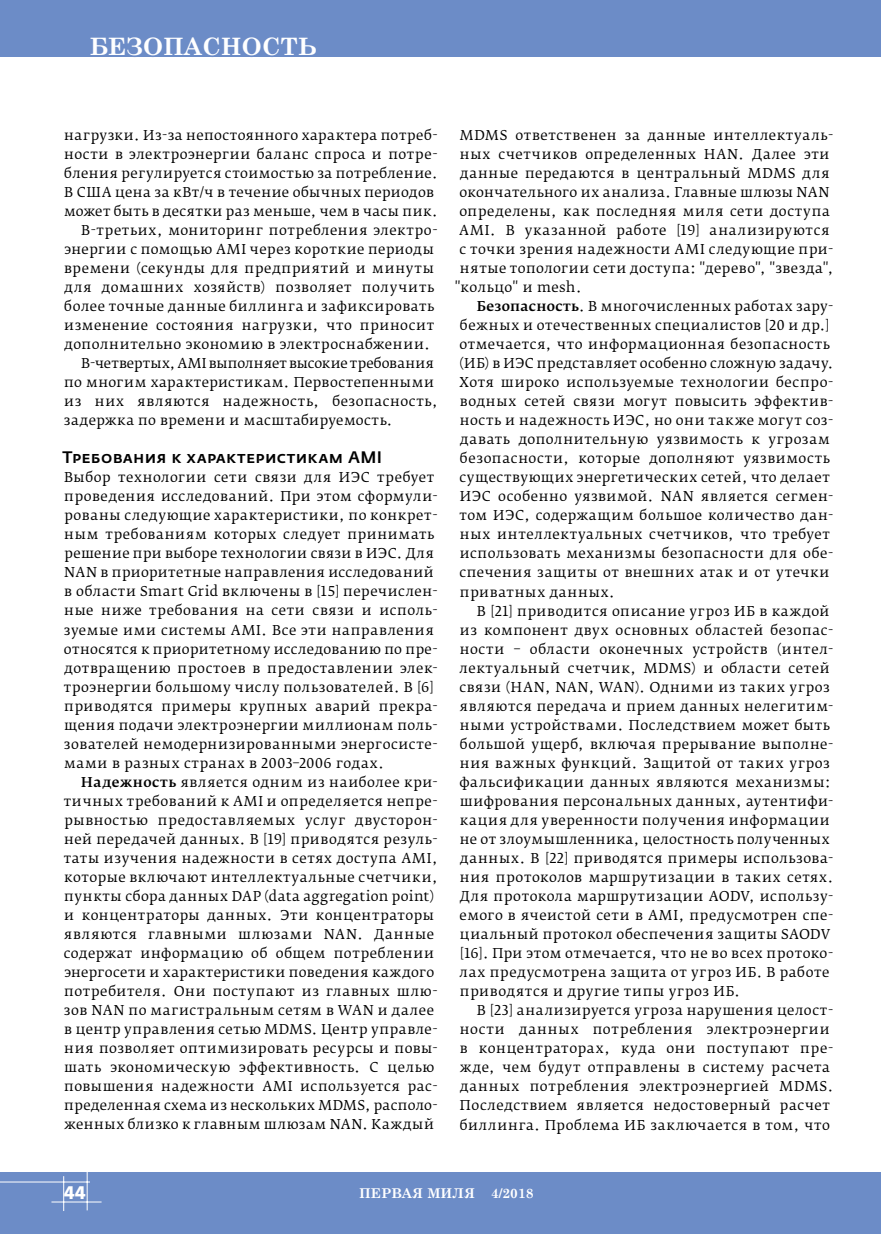
<style>
.page{position:relative;width:881px;height:1234px;background:#fff}
.page>*{position:absolute;margin:0;border:0;box-sizing:border-box;transform-origin:0 0}
.t1{font:700 24px "Century Schoolbook";color:#fff}
.t2{font:700 18px "Fedra Sans Pro";color:#fff}
.t3{font:500 16.5px "Fedra Sans Pro";letter-spacing:.02em;color:#000}
.t4{font:13.5px/19px "Fedra Serif B Pro";letter-spacing:.04em;color:#000}
.t5{font:13.5px "Fedra Serif B Pro";letter-spacing:.005em;color:#000}
.t6{font:700 13.5px "Century Schoolbook";color:#fff}
.s1{font-weight:500}
</style>
<div class="page">
<div style="left:0;top:0;width:880px;height:57px;background:#6c8cc7"></div>
<div style="left:0;top:1172px;width:880px;height:61px;background:#6c8cc7"></div>
<hr style="left:51px;top:1201px;width:50px;height:1px;background:#fff">
<hr style="left:87px;top:1171px;width:1px;height:39px;background:#fff">
<hr style="left:63px;top:1175px;width:1px;height:35px;background:#fff">
<hr style="left:0;top:1181px;width:90px;height:1px;background:#fff">
<h1 class="t1" style="left:89px;top:28px;width:229px">Безопасность</h1>
<p class="t4" style="left:64px;top:125px;width:374px">нагрузки. Из-за непостоянного характера потреб-</p>
<p class="t4" style="left:64px;top:144px;width:374px">ности в электроэнергии баланс спроса и потре-</p>
<p class="t4" style="left:64px;top:163px;width:375px">бления регулируется стоимостью за потребление.</p>
<p class="t4" style="left:64px;top:182px;width:371px">В США цена за кВт/ч в течение обычных периодов</p>
<p class="t4" style="left:64px;top:201px;width:375px">может быть в десятки раз меньше, чем в часы пик.</p>
<p class="t4" style="left:81px;top:220px;width:357px">В-третьих, мониторинг потребления электро-</p>
<p class="t4" style="left:64px;top:239px;width:371px">энергии с помощью AMI через короткие периоды</p>
<p class="t4" style="left:64px;top:258px;width:371px">времени (секунды для предприятий и минуты</p>
<p class="t4" style="left:65px;top:277px;width:371px">для домашних хозяйств) позволяет получить</p>
<p class="t4" style="left:64px;top:296px;width:371px">более точные данные биллинга и зафиксировать</p>
<p class="t4" style="left:64px;top:315px;width:371px">изменение состояния нагрузки, что приносит</p>
<p class="t4" style="left:65px;top:334px;width:367px">дополнительно экономию в электроснабжении.</p>
<p class="t5" style="left:81px;top:355px;width:354px">В-четвертых, AMI выполняет высокие требования</p>
<p class="t4" style="left:64px;top:373px;width:371px">по многим характеристикам. Первостепенными</p>
<p class="t4" style="left:64px;top:392px;width:375px">из них являются надежность, безопасность,</p>
<p class="t4" style="left:64px;top:411px;width:330px">задержка по времени и масштабируемость.</p>
<p class="t3" style="left:63px;top:447px;width:321px">Требования к характеристикам AMI</p>
<p class="t4" style="left:64px;top:468px;width:375px">Выбор технологии сети связи для ИЭС требует проведения исследований. При этом сформули&shy;рованы следующие характеристики, по конкрет&shy;ным требованиям которых следует принимать решение при выборе технологии связи в ИЭС. Для NAN в приоритетные направления исследований в области Smart Grid включены в [15] перечислен&shy;ные ниже требования на сети связи и исполь&shy;зуемые ими системы AMI. Все эти направления относятся к приоритетному исследованию по пре&shy;дотвращению простоев в предоставлении элек&shy;троэнергии большому числу пользователей. В [6] приводятся примеры крупных аварий прекра&shy;щения подачи электроэнергии миллионам поль&shy;зователей немодернизированными энергосисте&shy;мами в разных странах в 2003–2006 годах.</p>
<p class="t4" style="left:64px;top:772px;width:375px;text-indent:18px"><span class="s1">Надежность</span> является одним из наиболее кри&shy;тичных требований к AMI и определяется непре&shy;рывностью предоставляемых услуг двусторон&shy;ней передачей данных. В [19] приводятся резуль&shy;таты изучения надежности в сетях доступа AMI, которые включают интеллектуальные счетчики, пункты сбора данных DAP (data aggregation point) и концентраторы данных. Эти концентраторы являются главными шлюзами NAN. Данные содержат информацию об общем потреблении энергосети и характеристики поведения каждого потребителя. Они поступают из главных шлю&shy;зов NAN по магистральным сетям в WAN и далее в центр управления сетью MDMS. Центр управле&shy;ния позволяет оптимизировать ресурсы и повы&shy;шать экономическую эффективность. С целью повышения надежности AMI используется рас&shy;пределенная схема из нескольких MDMS, располо&shy;женных близко к главным шлюзам NAN. Каждый</p>
<p class="t4" style="left:459px;top:125px;width:375px">MDMS ответственен за данные интеллектуаль-</p>
<p class="t4" style="left:459px;top:144px;width:371px">ных счетчиков определенных HAN. Далее эти</p>
<p class="t4" style="left:460px;top:163px;width:371px">данные передаются в центральный MDMS для</p>
<p class="t4" style="left:459px;top:182px;width:371px">окончательного их анализа. Главные шлюзы NAN</p>
<p class="t4" style="left:459px;top:201px;width:372px">определены, как последняя миля сети доступа</p>
<p class="t4" style="left:459px;top:220px;width:371px">AMI. В указанной работе [19] анализируются</p>
<p class="t4" style="left:459px;top:239px;width:375px">с точки зрения надежности AMI следующие при-</p>
<p class="t4" style="left:459px;top:258px;width:375px">нятые топологии сети доступа: "дерево", "звезда",</p>
<p class="t4" style="left:454px;top:277px;width:128px">"кольцо" и mesh.</p>
<p class="t4" style="left:476px;top:296px;width:358px"><span class="s1">Безопасность</span>. В многочисленных работах зару-</p>
<p class="t4" style="left:460px;top:316px;width:371px">бежных и отечественных специалистов [20 и др.]</p>
<p class="t4" style="left:459px;top:335px;width:372px">отмечается, что информационная безопасность</p>
<p class="t4" style="left:459px;top:354px;width:375px">(ИБ) в ИЭС представляет особенно сложную задачу.</p>
<p class="t4" style="left:459px;top:373px;width:375px">Хотя широко используемые технологии беспро-</p>
<p class="t4" style="left:459px;top:392px;width:374px">водных сетей связи могут повысить эффектив-</p>
<p class="t4" style="left:459px;top:411px;width:374px">ность и надежность ИЭС, но они также могут соз-</p>
<p class="t4" style="left:460px;top:430px;width:371px">давать дополнительную уязвимость к угрозам</p>
<p class="t4" style="left:460px;top:449px;width:371px">безопасности, которые дополняют уязвимость</p>
<p class="t4" style="left:459px;top:468px;width:372px">существующих энергетических сетей, что делает</p>
<p class="t4" style="left:459px;top:487px;width:375px">ИЭС особенно уязвимой. NAN является сегмен-</p>
<p class="t4" style="left:459px;top:506px;width:375px">том ИЭС, содержащим большое количество дан-</p>
<p class="t4" style="left:459px;top:525px;width:371px">ных интеллектуальных счетчиков, что требует</p>
<p class="t4" style="left:459px;top:544px;width:374px">использовать механизмы безопасности для обе-</p>
<p class="t4" style="left:459px;top:563px;width:371px">спечения защиты от внешних атак и от утечки</p>
<p class="t4" style="left:459px;top:582px;width:156px">приватных данных.</p>
<p class="t4" style="left:476px;top:601px;width:354px">В [21] приводится описание угроз ИБ в каждой</p>
<p class="t4" style="left:459px;top:620px;width:374px">из компонент двух основных областей безопас-</p>
<p class="t4" style="left:459px;top:639px;width:374px">ности – области оконечных устройств (интел-</p>
<p class="t4" style="left:459px;top:658px;width:371px">лектуальный счетчик, MDMS) и области сетей</p>
<p class="t4" style="left:459px;top:677px;width:372px">связи (HAN, NAN, WAN). Одними из таких угроз</p>
<p class="t4" style="left:459px;top:696px;width:374px">являются передача и прием данных нелегитим-</p>
<p class="t4" style="left:459px;top:715px;width:371px">ными устройствами. Последствием может быть</p>
<p class="t4" style="left:460px;top:734px;width:374px">большой ущерб, включая прерывание выполне-</p>
<p class="t4" style="left:459px;top:753px;width:371px">ния важных функций. Защитой от таких угроз</p>
<p class="t4" style="left:459px;top:772px;width:372px">фальсификации данных являются механизмы:</p>
<p class="t4" style="left:459px;top:791px;width:375px">шифрования персональных данных, аутентифи-</p>
<p class="t4" style="left:459px;top:810px;width:371px">кация для уверенности получения информации</p>
<p class="t4" style="left:459px;top:829px;width:371px">не от злоумышленника, целостность полученных</p>
<p class="t4" style="left:460px;top:848px;width:374px">данных. В [22] приводятся примеры использова-</p>
<p class="t4" style="left:459px;top:867px;width:375px">ния протоколов маршрутизации в таких сетях.</p>
<p class="t4" style="left:459px;top:886px;width:375px">Для протокола маршрутизации AODV, использу-</p>
<p class="t4" style="left:459px;top:905px;width:375px">емого в ячеистой сети в AMI, предусмотрен спе-</p>
<p class="t4" style="left:459px;top:924px;width:372px">циальный протокол обеспечения защиты SAODV</p>
<p class="t4" style="left:460px;top:943px;width:374px">[16]. При этом отмечается, что не во всех протоко-</p>
<p class="t4" style="left:459px;top:962px;width:371px">лах предусмотрена защита от угроз ИБ. В работе</p>
<p class="t4" style="left:459px;top:981px;width:281px">приводятся и другие типы угроз ИБ.</p>
<p class="t4" style="left:476px;top:1000px;width:357px">В [23] анализируется угроза нарушения целост-</p>
<p class="t4" style="left:459px;top:1019px;width:371px">ности данных потребления электроэнергии</p>
<p class="t4" style="left:459px;top:1038px;width:374px">в концентраторах, куда они поступают пре-</p>
<p class="t4" style="left:460px;top:1057px;width:371px">жде, чем будут отправлены в систему расчета</p>
<p class="t4" style="left:460px;top:1076px;width:374px">данных потребления электроэнергией MDMS.</p>
<p class="t4" style="left:460px;top:1095px;width:371px">Последствием является недостоверный расчет</p>
<p class="t4" style="left:460px;top:1114px;width:371px">биллинга. Проблема ИБ заключается в том, что</p>
<h2 class="t2" style="left:64px;top:1180px;width:23px">44</h2>
<p class="t6" style="left:359px;top:1181px;width:176px">ПЕРВАЯ МИЛЯ 4/2018</p>
</div>
